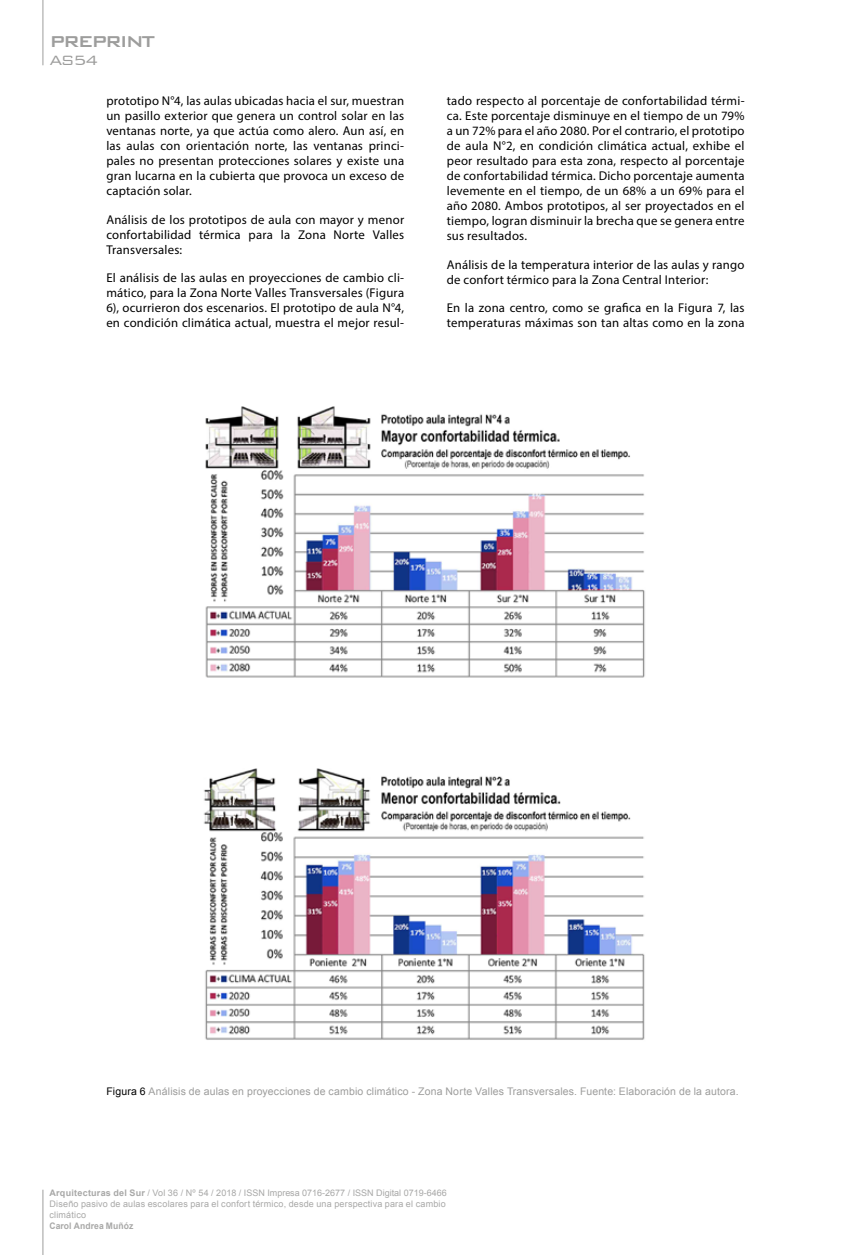
<style>
.page{position:relative;width:851px;height:1255px;background:#fff}
.page>*{position:absolute;margin:0;border:0;box-sizing:border-box;transform-origin:0 0}
.t1{font:500 21px "Bank Gothic BT";letter-spacing:-.1em;color:#9d9d9c}
.t2{font:300 18px "Bank Gothic BT";color:#9d9d9c}
.t3{font:12.75px/15px "Myriad Pro";letter-spacing:.015em;color:#000;text-align:justify}
.t4{font:10.5px "Arial";letter-spacing:.015em;color:#9d9d9c}
.t5{font:9px/10.8px "Arial";letter-spacing:.02em;color:#a8a8a7;text-align:justify}
.t6{font:700 9px "Arial";letter-spacing:.01em;color:#a8a8a7;scale:.95 1}
.s1{color:#000}
.s2{font-weight:700}
</style>
<div class="page">
<hr style="left:43px;top:1189px;width:1px;height:65px;background:#9d9d9c">
<hr style="left:43px;top:0;width:1px;height:65px;background:#9d9d9c">
<img style="left:205px;top:406px;width:440px;height:272px">
<img style="left:203px;top:768px;width:442px;height:272px">
<h1 class="t1" style="left:49px;top:30px;width:107px">PREPRINT</h1>
<h2 class="t2" style="left:49px;top:51px;width:50px">AS54</h2>
<p class="t3" style="left:106px;top:93px;width:299px">prototipo N°4, las aulas ubicadas hacia el sur, muestran un pasillo exterior que genera un control solar en las ventanas norte, ya que actúa como alero. Aun así, en las aulas con orientación norte, las ventanas princi&shy;pales no presentan protecciones solares y existe una gran lucarna en la cubierta que provoca un exceso de captación solar.</p>
<p class="t3" style="left:106px;top:212px;width:299px">Análisis de los prototipos de aula con mayor y menor confortabilidad térmica para la Zona Norte Valles Transversales:</p>
<p class="t3" style="left:106px;top:270px;width:299px">El análisis de las aulas en proyecciones de cambio cli&shy;mático, para la Zona Norte Valles Transversales (Figura 6), ocurrieron dos escenarios. El prototipo de aula N°4, en condición climática actual, muestra el mejor resul-</p>
<p class="t3" style="left:446px;top:93px;width:299px">tado respecto al porcentaje de confortabilidad térmi&shy;ca. Este porcentaje disminuye en el tiempo de un 79% a un 72% para el año 2080. Por el contrario, el prototipo de aula N°2, en condición climática actual, exhibe el peor resultado para esta zona, respecto al porcentaje de confortabilidad térmica. Dicho porcentaje aumenta levemente en el tiempo, de un 68% a un 69% para el año 2080. Ambos prototipos, al ser proyectados en el tiempo, logran disminuir la brecha que se genera entre sus resultados.</p>
<p class="t3" style="left:446px;top:257px;width:299px">Análisis de la temperatura interior de las aulas y rango de confort térmico para la Zona Central Interior:</p>
<p class="t3" style="left:446px;top:300px;width:299px">En la zona centro, como se grafica en la Figura 7, las temperaturas máximas son tan altas como en la zona</p>
<p class="t4" style="left:106px;top:1084px;width:633px"><span class="s1">Figura 6</span> Análisis de aulas en proyecciones de cambio climático - Zona Norte Valles Transversales. Fuente: Elaboración de la autora.</p>
<p class="t5" style="left:49px;top:1187px;width:398px"><span class="s2">Arquitecturas del Sur</span> / Vol 36 / Nº 54 / 2018 / ISSN Impresa 0716-2677 / ISSN Digital 0719-6466<br>Diseño pasivo de aulas escolares para el confort térmico, desde una perspectiva para el cambio climático</p>
<p class="t6" style="left:49px;top:1219px;width:90px">Carol Andrea Muñóz</p>
</div>
